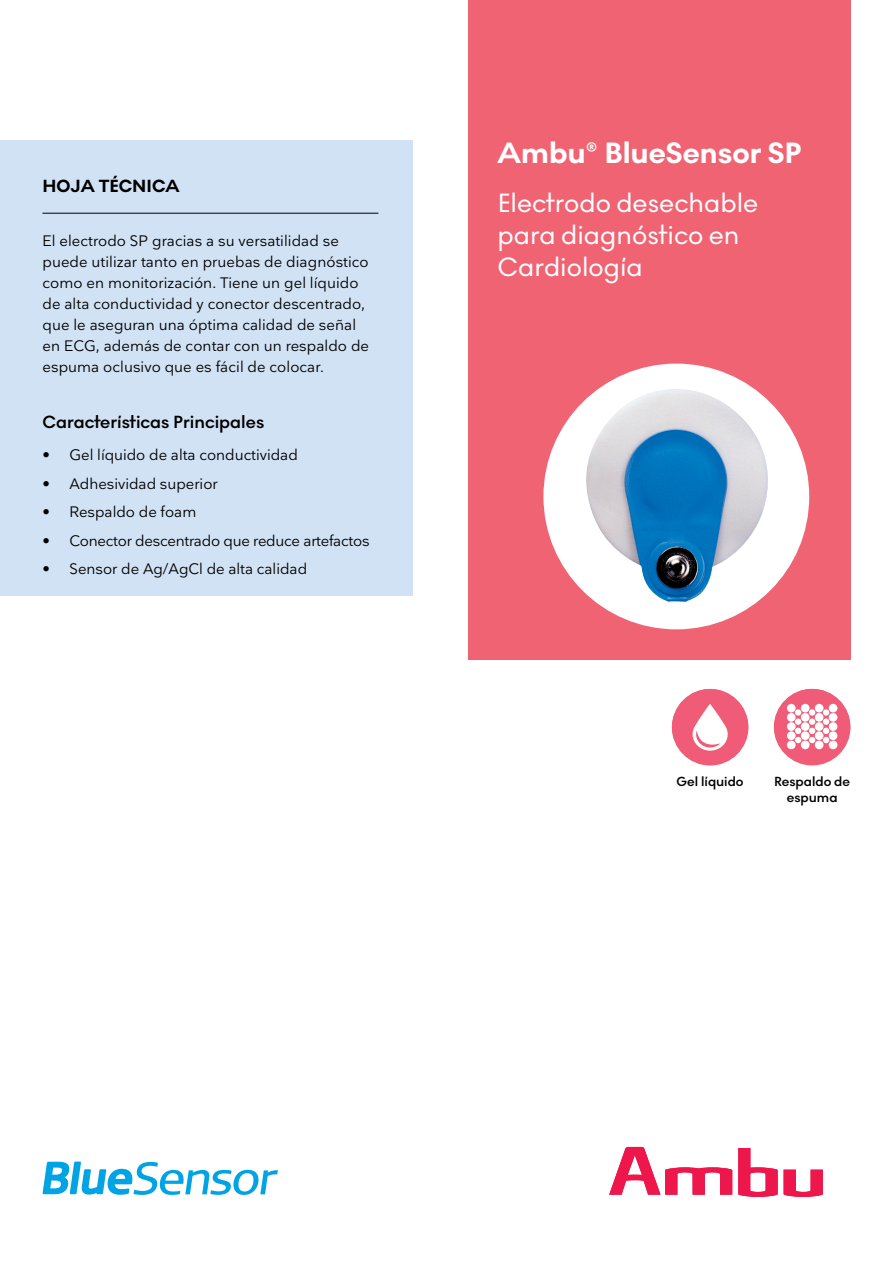
<style>
.page{position:relative;width:893px;height:1263px;background:#fff}
.page>*{position:absolute;margin:0;border:0;box-sizing:border-box;transform-origin:0 0}
.t1{font:700 30px "Noir No 1";color:#fff}
.t2{font:27px/32.1px "Noir No 1";color:#fff}
.t3{font:600 18px "Noir No 1";color:#000}
.t4{font:700 18px "Noir No 1";color:#000}
.t5{font:15px/21px "Nationale";letter-spacing:.005em;color:#000}
.t6{font:15px "Nationale";letter-spacing:-.015em;color:#000}
.t7{font:600 13.5px/16.5px "Noir No 1";color:#000;text-align:center}
</style>
<div class="page">
<svg style="left:784px;top:1169px;width:39px;height:28px"></svg>
<svg style="left:738px;top:1148px;width:40px;height:49px"></svg>
<svg style="left:609px;top:1147px;width:123px;height:48px"></svg>
<svg style="left:43px;top:1161px;width:235px;height:34px"></svg>
<div style="left:468px;top:0;width:382px;height:659px;background:#f06373"></div>
<div style="left:774px;top:689px;width:76px;height:76px;background:#f05c78;border-radius:50%"></div>
<div style="left:787px;top:722px;width:9px;height:9px;background:#fff;border-radius:50%"></div>
<div style="left:801px;top:722px;width:8px;height:9px;background:#fff;border-radius:50%"></div>
<div style="left:815px;top:722px;width:8px;height:9px;background:#fff;border-radius:50%"></div>
<div style="left:829px;top:722px;width:8px;height:9px;background:#fff;border-radius:50%"></div>
<div style="left:787px;top:713px;width:9px;height:9px;background:#fff;border-radius:50%"></div>
<div style="left:823px;top:718px;width:6px;height:7px;background:#fff;border-radius:50%"></div>
<div style="left:809px;top:718px;width:6px;height:7px;background:#fff;border-radius:50%"></div>
<div style="left:795px;top:718px;width:6px;height:7px;background:#fff;border-radius:50%"></div>
<div style="left:801px;top:713px;width:8px;height:9px;background:#fff;border-radius:50%"></div>
<div style="left:815px;top:713px;width:8px;height:9px;background:#fff;border-radius:50%"></div>
<div style="left:829px;top:713px;width:8px;height:9px;background:#fff;border-radius:50%"></div>
<div style="left:787px;top:704px;width:9px;height:8px;background:#fff;border-radius:50%"></div>
<div style="left:823px;top:709px;width:6px;height:7px;background:#fff;border-radius:50%"></div>
<div style="left:809px;top:709px;width:6px;height:7px;background:#fff;border-radius:50%"></div>
<div style="left:795px;top:709px;width:6px;height:7px;background:#fff;border-radius:50%"></div>
<div style="left:801px;top:704px;width:8px;height:8px;background:#fff;border-radius:50%"></div>
<div style="left:815px;top:704px;width:8px;height:8px;background:#fff;border-radius:50%"></div>
<div style="left:829px;top:704px;width:8px;height:8px;background:#fff;border-radius:50%"></div>
<div style="left:787px;top:740px;width:9px;height:9px;background:#fff;border-radius:50%"></div>
<div style="left:801px;top:740px;width:8px;height:9px;background:#fff;border-radius:50%"></div>
<div style="left:815px;top:740px;width:8px;height:9px;background:#fff;border-radius:50%"></div>
<div style="left:829px;top:740px;width:8px;height:9px;background:#fff;border-radius:50%"></div>
<div style="left:787px;top:731px;width:9px;height:9px;background:#fff;border-radius:50%"></div>
<svg style="left:823px;top:728px;width:6px;height:15px"></svg>
<svg style="left:809px;top:728px;width:6px;height:15px"></svg>
<svg style="left:795px;top:728px;width:6px;height:15px"></svg>
<div style="left:801px;top:731px;width:8px;height:9px;background:#fff;border-radius:50%"></div>
<div style="left:815px;top:731px;width:8px;height:9px;background:#fff;border-radius:50%"></div>
<div style="left:829px;top:731px;width:8px;height:9px;background:#fff;border-radius:50%"></div>
<div style="left:672px;top:689px;width:76px;height:76px;background:#f05c78;border-radius:50%"></div>
<svg style="left:693px;top:704px;width:35px;height:47px"></svg>
<div style="left:0;top:140px;width:412px;height:455px;background:#d1e2f4"></div>
<div style="left:543px;top:364px;width:266px;height:265px;background:#fff;border-radius:50%"></div>
<img style="left:576px;top:389px;width:205px;height:213px">
<hr style="left:43px;top:213px;width:335px;height:1px;background:#000">
<p class="t4" style="left:43px;top:172px;width:139px">HOJA TÉCNICA</p>
<p class="t5" style="left:43px;top:230px;width:328px">El electrodo SP gracias a su versatilidad se puede utilizar tanto en pruebas de diagnóstico como en monitorización. Tiene un gel líquido de alta conductividad y conector descentrado, que le aseguran una óptima calidad de señal en ECG, además de contar con un respaldo de espuma oclusivo que es fácil de colocar.</p>
<p class="t3" style="left:43px;top:408px;width:223px">Características Principales</p>
<p class="t5" style="left:43px;top:444px;width:257px">• Gel líquido de alta conductividad</p>
<p class="t5" style="left:43px;top:473px;width:177px">• Adhesividad superior</p>
<p class="t5" style="left:43px;top:501px;width:155px">• Respaldo de foam</p>
<p class="t6" style="left:43px;top:531px;width:329px">• Conector descentrado que reduce artefactos</p>
<p class="t5" style="left:43px;top:558px;width:266px">• Sensor de Ag/AgCl de alta calidad</p>
<h1 class="t1" style="left:497px;top:130px;width:305px">Ambu® BlueSensor SP</h1>
<h2 class="t2" style="left:497px;top:186px;width:262px">Electrodo desechable para diagnóstico en<br>Cardiología</h2>
<p class="t7" style="left:677px;top:773px;width:69px">Gel líquido</p>
<p class="t7" style="left:774px;top:773px;width:77px">Respaldo de espuma</p>
</div>
